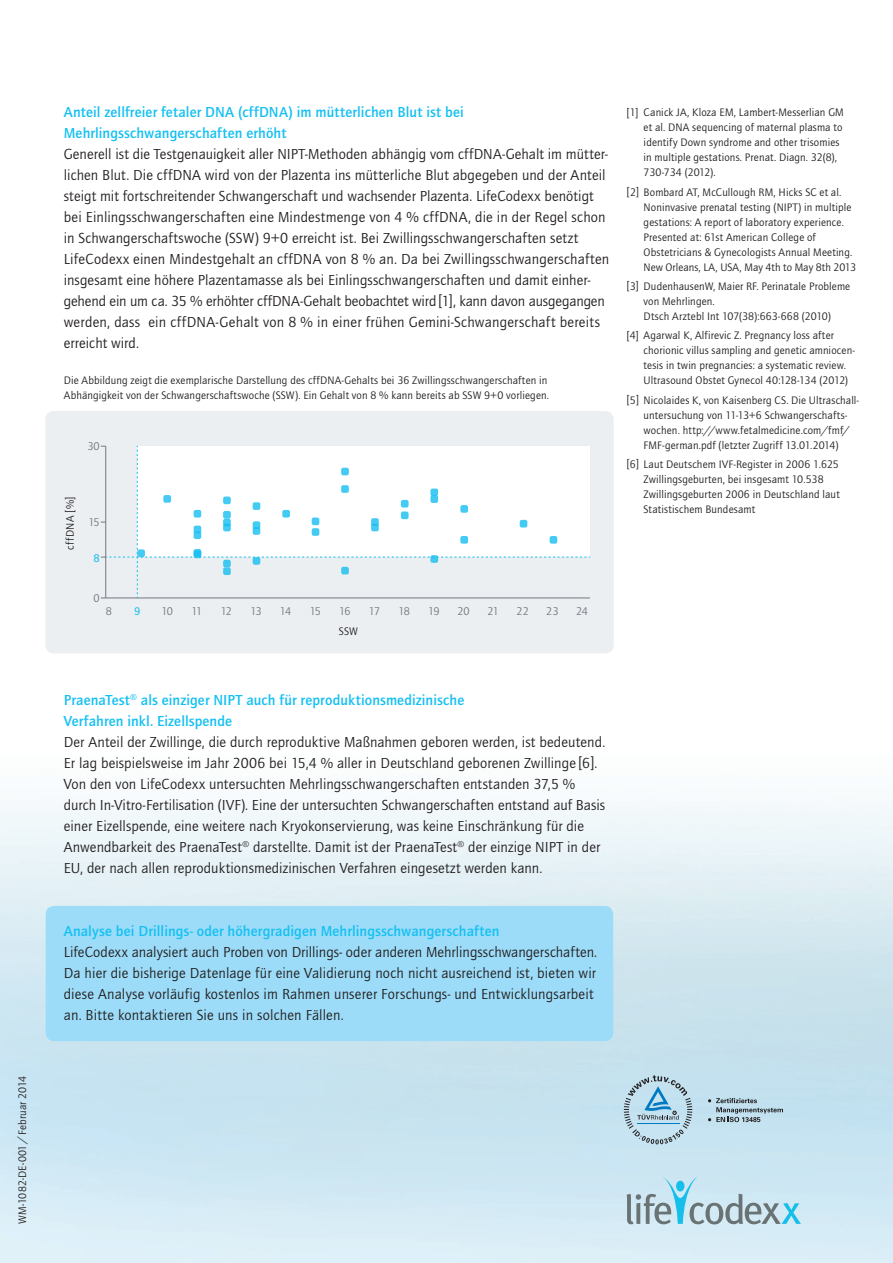
<style>
.page{position:relative;width:893px;height:1263px;background:#fff}
.page>*{position:absolute;margin:0;border:0;box-sizing:border-box;transform-origin:0 0}
.t1{font:15px/21px "Quay Itc T";letter-spacing:.005em;color:#231f20}
.t2{font:700 15px/21px "Quay Itc T";letter-spacing:.01em;color:#15c0f2}
.t3{font:11.55px "Quay Itc T";letter-spacing:-.075em;color:#6f7880}
.t4{font:700 11.55px "Quay Itc T";color:#32c4ed}
.t5{font:11.25px/15px "Quay Itc T";letter-spacing:.01em;color:#231f20}
</style>
<div class="page">
<div style="left:46px;top:906px;width:567px;height:135px;background:#9cdcf8;border-radius:9px"></div>
<svg style="left:620px;top:1073px;width:173px;height:75px;background:#b6d3e1"></svg>
<svg style="left:627px;top:1177px;width:174px;height:47px;background:#b1d0dc"></svg>
<div style="left:45px;top:411px;width:569px;height:242px;background:#eceff1;border-radius:9px"></div>
<svg style="left:101px;top:446px;width:489px;height:153px"></svg>
<div style="left:163px;top:495px;width:8px;height:8px;background:#43cbf3;border-radius:2px"></div>
<div style="left:137px;top:549px;width:8px;height:8px;background:#43cbf3;border-radius:2px"></div>
<div style="left:194px;top:510px;width:7px;height:8px;background:#43cbf3;border-radius:2px"></div>
<div style="left:194px;top:526px;width:7px;height:7px;background:#43cbf3;border-radius:2px"></div>
<svg style="left:194px;top:531px;width:7px;height:8px"></svg>
<svg style="left:194px;top:549px;width:7px;height:8px"></svg>
<div style="left:223px;top:496px;width:8px;height:8px;background:#43cbf3;border-radius:2px"></div>
<div style="left:223px;top:511px;width:8px;height:8px;background:#43cbf3;border-radius:2px"></div>
<div style="left:223px;top:524px;width:8px;height:7px;background:#43cbf3;border-radius:2px"></div>
<div style="left:253px;top:527px;width:7px;height:8px;background:#43cbf3;border-radius:2px"></div>
<div style="left:253px;top:557px;width:7px;height:8px;background:#3fc7f0;border-radius:2px"></div>
<svg style="left:253px;top:521px;width:7px;height:8px"></svg>
<div style="left:253px;top:502px;width:7px;height:8px;background:#43cbf3;border-radius:2px"></div>
<div style="left:282px;top:510px;width:8px;height:8px;background:#43cbf3;border-radius:2px"></div>
<div style="left:312px;top:517px;width:7px;height:8px;background:#43cbf3;border-radius:2px"></div>
<div style="left:341px;top:485px;width:8px;height:8px;background:#43cbf3;border-radius:2px"></div>
<div style="left:341px;top:567px;width:8px;height:7px;background:#3fc7f0;border-radius:2px"></div>
<div style="left:371px;top:518px;width:8px;height:8px;background:#43cbf3;border-radius:2px"></div>
<svg style="left:371px;top:524px;width:8px;height:7px"></svg>
<div style="left:401px;top:500px;width:8px;height:7px;background:#43cbf3;border-radius:2px"></div>
<div style="left:401px;top:511px;width:8px;height:8px;background:#43cbf3;border-radius:2px"></div>
<div style="left:430px;top:489px;width:8px;height:7px;background:#43cbf3;border-radius:2px"></div>
<div style="left:430px;top:495px;width:8px;height:8px;background:#43cbf3;border-radius:2px"></div>
<svg style="left:430px;top:555px;width:8px;height:8px"></svg>
<div style="left:460px;top:505px;width:8px;height:8px;background:#43cbf3;border-radius:2px"></div>
<div style="left:460px;top:536px;width:8px;height:8px;background:#43cbf3;border-radius:2px"></div>
<div style="left:520px;top:520px;width:7px;height:7px;background:#43cbf3;border-radius:2px"></div>
<div style="left:550px;top:536px;width:7px;height:8px;background:#43cbf3;border-radius:2px"></div>
<div style="left:341px;top:468px;width:8px;height:7px;background:#43cbf3;border-radius:2px"></div>
<div style="left:312px;top:528px;width:7px;height:8px;background:#43cbf3;border-radius:2px"></div>
<svg style="left:223px;top:519px;width:8px;height:7px"></svg>
<div style="left:223px;top:560px;width:8px;height:7px;background:#3fc7f0;border-radius:2px"></div>
<div style="left:223px;top:567px;width:8px;height:8px;background:#3fc7f0;border-radius:2px"></div>
<p class="t5" style="left:15px;top:1224px;width:149px;rotate:-90deg">WM-1082-DE-001/Februar 2014</p>
<p class="t2" style="left:64px;top:101px;width:402px">Anteil zellfreier fetaler DNA (cffDNA) im mütterlichen Blut ist bei<br>Mehrlingsschwangerschaften erhöht</p>
<p class="t1" style="left:64px;top:143px;width:547px">Generell ist die Testgenauigkeit aller NIPT-Methoden abhängig vom cffDNA-Gehalt im mütter&shy;lichen Blut. Die cffDNA wird von der Plazenta ins mütterliche Blut abgegeben und der Anteil steigt mit fortschreitender Schwangerschaft und wachsender Plazenta. LifeCodexx benötigt bei Einlingsschwangerschaften eine Mindestmenge von 4 % cffDNA, die in der Regel schon in Schwangerschaftswoche (SSW) 9+0 erreicht ist. Bei Zwillingsschwangerschaften setzt LifeCodexx einen Mindestgehalt an cffDNA von 8 % an. Da bei Zwillingsschwangerschaften insgesamt eine höhere Plazentamasse als bei Einlingsschwangerschaften und damit einher&shy;gehend ein um ca. 35 % erhöhter cffDNA-Gehalt beobachtet wird[1], kann davon ausgegangen werden, dass ein cffDNA-Gehalt von 8 % in einer frühen Gemini-Schwangerschaft bereits erreicht wird.</p>
<p class="t5" style="left:64px;top:373px;width:487px">Die Abbildung zeigt die exemplarische Darstellung des cffDNA-Gehalts bei 36 Zwillingsschwangerschaften in<br>Abhängigkeit von der Schwangerschaftswoche (SSW). Ein Gehalt von 8 % kann bereits ab SSW 9+0 vorliegen.</p>
<p class="t3" style="left:87px;top:439px;width:14px">30</p>
<p class="t5" style="left:63px;top:550px;width:55px;rotate:-90deg">cffDNA [%]</p>
<p class="t3" style="left:88px;top:515px;width:13px">15</p>
<p class="t4" style="left:93px;top:551px;width:8px">8</p>
<p class="t3" style="left:94px;top:591px;width:8px">0</p>
<p class="t3" style="left:106px;top:604px;width:8px">8</p>
<p class="t4" style="left:134px;top:604px;width:8px">9</p>
<p class="t3" style="left:191px;top:604px;width:12px">11</p>
<p class="t3" style="left:250px;top:604px;width:13px">13</p>
<p class="t3" style="left:310px;top:604px;width:13px">15</p>
<p class="t3" style="left:369px;top:604px;width:13px">17</p>
<p class="t3" style="left:428px;top:604px;width:13px">19</p>
<p class="t3" style="left:487px;top:604px;width:13px">21</p>
<p class="t3" style="left:546px;top:604px;width:14px">23</p>
<p class="t3" style="left:161px;top:604px;width:13px">10</p>
<p class="t3" style="left:221px;top:604px;width:13px">12</p>
<p class="t3" style="left:280px;top:604px;width:13px">14</p>
<p class="t3" style="left:339px;top:604px;width:13px">16</p>
<p class="t3" style="left:398px;top:604px;width:13px">18</p>
<p class="t3" style="left:457px;top:604px;width:14px">20</p>
<p class="t3" style="left:517px;top:604px;width:14px">22</p>
<p class="t3" style="left:576px;top:604px;width:13px">24</p>
<p class="t5" style="left:339px;top:624px;width:21px">SSW</p>
<p class="t5" style="left:644px;top:105px;width:202px;text-indent:-17px">[1] Canick JA, Kloza EM, Lambert-Messerlian GM et al. DNA sequencing of maternal plasma to identify Down syndrome and other trisomies in multiple gestations. Prenat. Diagn. 32(8), 730-734 (2012).</p>
<p class="t5" style="left:644px;top:184px;width:214px;text-indent:-17px">[2] Bombard AT, McCullough RM, Hicks SC et al.<br>Noninvasive prenatal testing (NIPT) in multiple gestations: A report of laboratory experience.<br>Presented at: 61st American College of Obstetricians &amp; Gynecologists Annual Meeting.<br>New Orleans, LA, USA, May 4th to May 8th 2013</p>
<p class="t5" style="left:644px;top:279px;width:208px;text-indent:-17px">[3] DudenhausenW, Maier RF. Perinatale Probleme von Mehrlingen.<br>Dtsch Arztebl Int 107(38):663-668 (2010)</p>
<p class="t5" style="left:644px;top:328px;width:213px;text-indent:-17px">[4] Agarwal K, Alfirevic Z. Pregnancy loss after chorionic villus sampling and genetic amniocen&shy;tesis in twin pregnancies: a systematic review.<br>Ultrasound Obstet Gynecol 40:128-134 (2012)</p>
<p class="t5" style="left:644px;top:392px;width:217px;text-indent:-17px">[5] Nicolaides K, von Kaisenberg CS. Die Ultraschall&shy;untersuchung von 11-13+6 Schwangerschafts&shy;wochen. http://www.fetalmedicine.com/fmf/ FMF-german.pdf (letzter Zugriff 13.01.2014)</p>
<p class="t5" style="left:644px;top:456px;width:198px;text-indent:-17px">[6] Laut Deutschem IVF-Register in 2006 1.625<br>Zwillingsgeburten, bei insgesamt 10.538<br>Zwillingsgeburten 2006 in Deutschland laut Statistischem Bundesamt</p>
<p class="t2" style="left:64px;top:689px;width:402px">PraenaTest<sup>®</sup> als einziger NIPT auch für reproduktionsmedizinische<br>Verfahren inkl. Eizellspende</p>
<p class="t1" style="left:64px;top:731px;width:543px">Der Anteil der Zwillinge, die durch reproduktive Maßnahmen geboren werden, ist bedeutend.<br>Er lag beispielsweise im Jahr 2006 bei 15,4 % aller in Deutschland geborenen Zwillinge [6].<br>Von den von LifeCodexx untersuchten Mehrlingsschwangerschaften entstanden 37,5 % durch In-Vitro-Fertilisation (IVF). Eine der untersuchten Schwangerschaften entstand auf Basis einer Eizellspende, eine weitere nach Kryokonservierung, was keine Einschränkung für die Anwendbarkeit des PraenaTest<sup>®</sup> darstellte. Damit ist der PraenaTest<sup>®</sup> der einzige NIPT in der EU, der nach allen reproduktionsmedizinischen Verfahren eingesetzt werden kann.</p>
<p class="t2" style="left:64px;top:920px;width:437px">Analyse bei Drillings- oder höhergradigen Mehrlingsschwangerschaften</p>
<p class="t1" style="left:64px;top:941px;width:535px">LifeCodexx analysiert auch Proben von Drillings- oder anderen Mehrlingsschwangerschaften.<br>Da hier die bisherige Datenlage für eine Validierung noch nicht ausreichend ist, bieten wir diese Analyse vorläufig kostenlos im Rahmen unserer Forschungs- und Entwicklungsarbeit an. Bitte kontaktieren Sie uns in solchen Fällen.</p>
</div>
